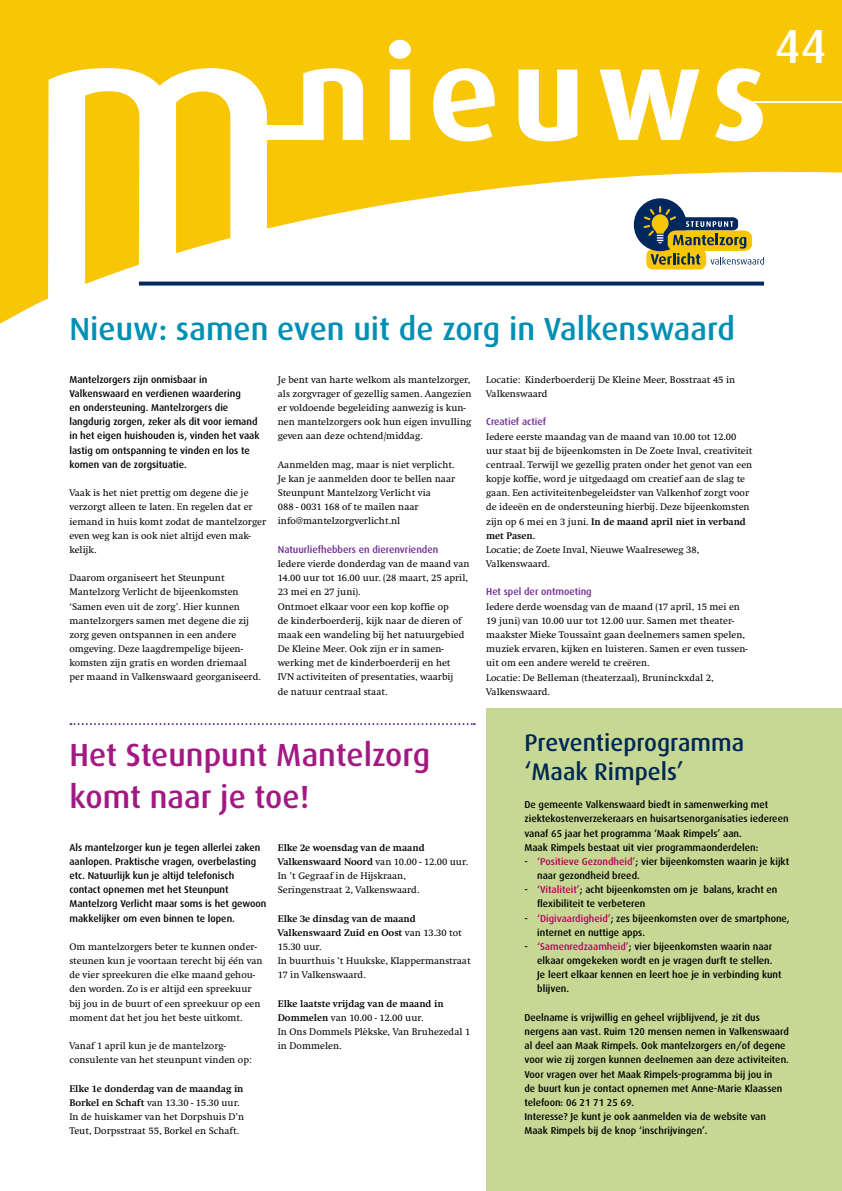
<style>
.page{position:relative;width:842px;height:1191px;background:#fff}
.page>*{position:absolute;margin:0;border:0;box-sizing:border-box;transform-origin:0 0}
.t1{font:500 48px "Dax";color:#fff}
.t2{font:500 32px "Dax";color:#008fb4}
.t3{font:500 32px/42.5px "Dax";color:#a21984}
.t4{font:500 24px/28.3px "Dax";color:#002855}
.t5{font:10px/14.2px "Swift";color:#000}
.t6{font:500 10px/14.2px "Dax";color:#000}
.t7{font:500 10px "Dax";color:#6f2c91}
.s1{font-weight:700}
.s2{color:#b4005e}
</style>
<div class="page">
<svg style="left:0;top:0;width:842px;height:324px;fill:#f9c606"></svg>
<svg style="left:176px;top:91px;width:54px;height:162px;background:#f9ca18"></svg>
<svg style="left:85px;top:91px;width:54px;height:193px;background:#f9ca17"></svg>
<div style="left:267px;top:125px;width:37px;height:15px;background:#fff"></div>
<svg style="left:303px;top:68px;width:60px;height:72px"></svg>
<svg style="left:389px;top:40px;width:22px;height:100px"></svg>
<svg style="left:433px;top:68px;width:63px;height:73px"></svg>
<svg style="left:518px;top:70px;width:59px;height:71px"></svg>
<svg style="left:600px;top:70px;width:99px;height:70px"></svg>
<svg style="left:715px;top:68px;width:48px;height:73px"></svg>
<hr style="left:753px;top:101px;width:89px;height:2px;background:#fff">
<svg style="left:139px;top:281px;width:625px;height:4px;background:#244674"></svg>
<svg style="left:70px;top:723px;width:405px;height:2px"></svg>
<div style="left:486px;top:709px;width:356px;height:482px;background:#c6d893"></div>
<h1 class="t1" style="left:774px;top:19px;width:54px">44</h1>
<h2 class="t2" style="left:69px;top:311px;width:667px">Nieuw: samen even uit de zorg in Valkenswaard</h2>
<p class="t6" style="left:69px;top:372px;width:192px">Mantelzorgers zijn onmisbaar in Valkenswaard en verdienen waardering<br>en ondersteuning. Mantelzorgers die langdurig zorgen, zeker als dit voor iemand in het eigen huishouden is, vinden het vaak lastig om ontspanning te vinden en los te komen van de zorgsituatie.</p>
<p class="t5" style="left:69px;top:486px;width:198px">Vaak is het niet prettig om degene die je verzorgt alleen te laten. En regelen dat er iemand in huis komt zodat de mantelzorger even weg kan is ook niet altijd even mak&shy;kelijk.</p>
<p class="t5" style="left:69px;top:571px;width:193px">Daarom organiseert het Steunpunt Mantelzorg Verlicht de bijeenkomsten ‘Samen even uit de zorg’. Hier kunnen mantelzorgers samen met degene die zij zorg geven ontspannen in een andere omgeving. Deze laagdrempelige bijeen&shy;komsten zijn gratis en worden driemaal per maand in Valkenswaard georganiseerd.</p>
<p class="t5" style="left:278px;top:372px;width:195px">Je bent van harte welkom als mantelzorger, als zorgvrager of gezellig samen. Aangezien er voldoende begeleiding aanwezig is kun&shy;nen mantelzorgers ook hun eigen invulling geven aan deze ochtend/middag.</p>
<p class="t5" style="left:278px;top:457px;width:179px">Aanmelden mag, maar is niet verplicht.<br>Je kan je aanmelden door te bellen naar Steunpunt Mantelzorg Verlicht via<br>088 - 0031 168 of te mailen naar info@mantelzorgverlicht.nl</p>
<p class="t7" style="left:278px;top:544px;width:162px">Natuurliefhebbers en dierenvrienden</p>
<p class="t5" style="left:278px;top:557px;width:193px">Iedere vierde donderdag van de maand van 14.00 uur tot 16.00 uur. (28 maart, 25 april, 23 mei en 27 juni).<br>Ontmoet elkaar voor een kop koffie op<br>de kinderboerderij, kijk naar de dieren of maak een wandeling bij het natuurgebied De Kleine Meer. Ook zijn er in samen&shy;werking met de kinderboerderij en het<br>IVN activiteiten of presentaties, waarbij<br>de natuur centraal staat.</p>
<p class="t5" style="left:486px;top:373px;width:251px">Locatie: Kinderboerderij De Kleine Meer, Bosstraat 45 in<br>Valkenswaard</p>
<p class="t7" style="left:486px;top:416px;width:61px">Creatief actief</p>
<p class="t5" style="left:486px;top:429px;width:268px">Iedere eerste maandag van de maand van 10.00 tot 12.00 uur staat bij de bijeenkomsten in De Zoete Inval, creativiteit centraal. Terwijl we gezellig praten onder het genot van een kopje koffie, word je uitgedaagd om creatief aan de slag te gaan. Een activiteitenbegeleidster van Valkenhof zorgt voor de ideeën en de ondersteuning hierbij. Deze bijeenkomsten zijn op 6 mei en 3 juni. <span class="s1">In de maand april niet in verband met Pasen.</span></p>
<p class="t5" style="left:486px;top:543px;width:215px">Locatie; de Zoete Inval, Nieuwe Waalreseweg 38,<br>Valkenswaard.</p>
<p class="t7" style="left:486px;top:586px;width:107px">Het spel der ontmoeting</p>
<p class="t5" style="left:486px;top:599px;width:263px">Iedere derde woensdag van de maand (17 april, 15 mei en 19 juni) van 10.00 uur tot 12.00 uur. Samen met theater&shy;maakster Mieke Toussaint gaan deelnemers samen spelen, muziek ervaren, kijken en luisteren. Samen er even tussen&shy;uit om een andere wereld te creëren.<br>Locatie: De Belleman (theaterzaal), Bruninckxdal 2, Valkenswaard.</p>
<h2 class="t3" style="left:69px;top:733px;width:362px">Het Steunpunt Mantelzorg komt naar je toe!</h2>
<p class="t6" style="left:69px;top:840px;width:199px">Als mantelzorger kun je tegen allerlei zaken aanlopen. Praktische vragen, overbelasting etc. Natuurlijk kun je altijd telefonisch contact opnemen met het Steunpunt Mantelzorg Verlicht maar soms is het gewoon makkelijker om even binnen te lopen.</p>
<p class="t5" style="left:69px;top:939px;width:195px">Om mantelzorgers beter te kunnen onder&shy;steunen kun je voortaan terecht bij één van de vier spreekuren die elke maand gehou&shy;den worden. Zo is er altijd een spreekuur bij jou in de buurt of een spreekuur op een moment dat het jou het beste uitkomt.</p>
<p class="t5" style="left:69px;top:1039px;width:184px">Vanaf 1 april kun je de mantelzorg&shy;consulente van het steunpunt vinden op:</p>
<p class="t5" style="left:69px;top:1081px;width:176px"><span class="s1">Elke 1e donderdag van de maandag in Borkel en Schaft</span> van 13.30 - 15.30 uur.<br>In de huiskamer van het Dorpshuis D’n Teut, Dorpsstraat 55, Borkel en Schaft.</p>
<p class="t5" style="left:278px;top:840px;width:192px"><span class="s1">Elke 2e woensdag van de maand Valkenswaard Noord</span> van 10.00 - 12.00 uur.<br>In ’t Gegraaf in de Hijskraan, Seringenstraat 2, Valkenswaard.</p>
<p class="t5" style="left:278px;top:911px;width:194px"><span class="s1">Elke 3e dinsdag van de maand<br>Valkenswaard Zuid en Oost</span> van 13.30 tot<br>15.30 uur.<br>In buurthuis ’t Huukske, Klappermanstraat<br>17 in Valkenswaard.</p>
<p class="t5" style="left:278px;top:996px;width:194px"><span class="s1">Elke laatste vrijdag van de maand in<br>Dommelen</span> van 10.00 - 12.00 uur.<br>In Ons Dommels Plèkske, Van Bruhezedal 1 in Dommelen.</p>
<h3 class="t4" style="left:524px;top:729px;width:221px">Preventieprogramma ‘Maak Rimpels’</h3>
<p class="t6" style="left:524px;top:797px;width:266px">De gemeente Valkenswaard biedt in samenwerking met ziektekostenverzekeraars en huisartsenorganisaties iedereen vanaf 65 jaar het programma ‘Maak Rimpels’ aan.<br>Maak Rimpels bestaat uit vier programmaonderdelen:</p>
<p class="t6" style="left:537px;top:854px;width:253px;text-indent:-13px">- <span class="s2">‘Positieve Gezondheid’</span>; vier bijeenkomsten waarin je kijkt naar gezondheid breed.</p>
<p class="t6" style="left:537px;top:882px;width:242px;text-indent:-13px">- <span class="s2">‘Vitaliteit’</span>; acht bijeenkomsten om je balans, kracht en flexibiliteit te verbeteren</p>
<p class="t6" style="left:537px;top:911px;width:254px;text-indent:-13px">- <span class="s2">‘Digivaardigheid’</span>; zes bijeenkomsten over de smartphone, internet en nuttige apps.</p>
<p class="t6" style="left:537px;top:939px;width:246px;text-indent:-13px">- <span class="s2">‘Samenredzaamheid’</span>; vier bijeenkomsten waarin naar elkaar omgekeken wordt en je vragen durft te stellen.<br>Je leert elkaar kennen en leert hoe je in verbinding kunt blijven.</p>
<p class="t6" style="left:524px;top:1010px;width:266px">Deelname is vrijwillig en geheel vrijblijvend, je zit dus nergens aan vast. Ruim 120 mensen nemen in Valkenswaard al deel aan Maak Rimpels. Ook mantelzorgers en/of degene voor wie zij zorgen kunnen deelnemen aan deze activiteiten.<br>Voor vragen over het Maak Rimpels-programma bij jou in<br>de buurt kun je contact opnemen met Anne-Marie Klaassen telefoon: 06 21 71 25 69.<br>Interesse? Je kunt je ook aanmelden via de website van Maak Rimpels bij de knop ‘inschrijvingen’.</p>
</div>
